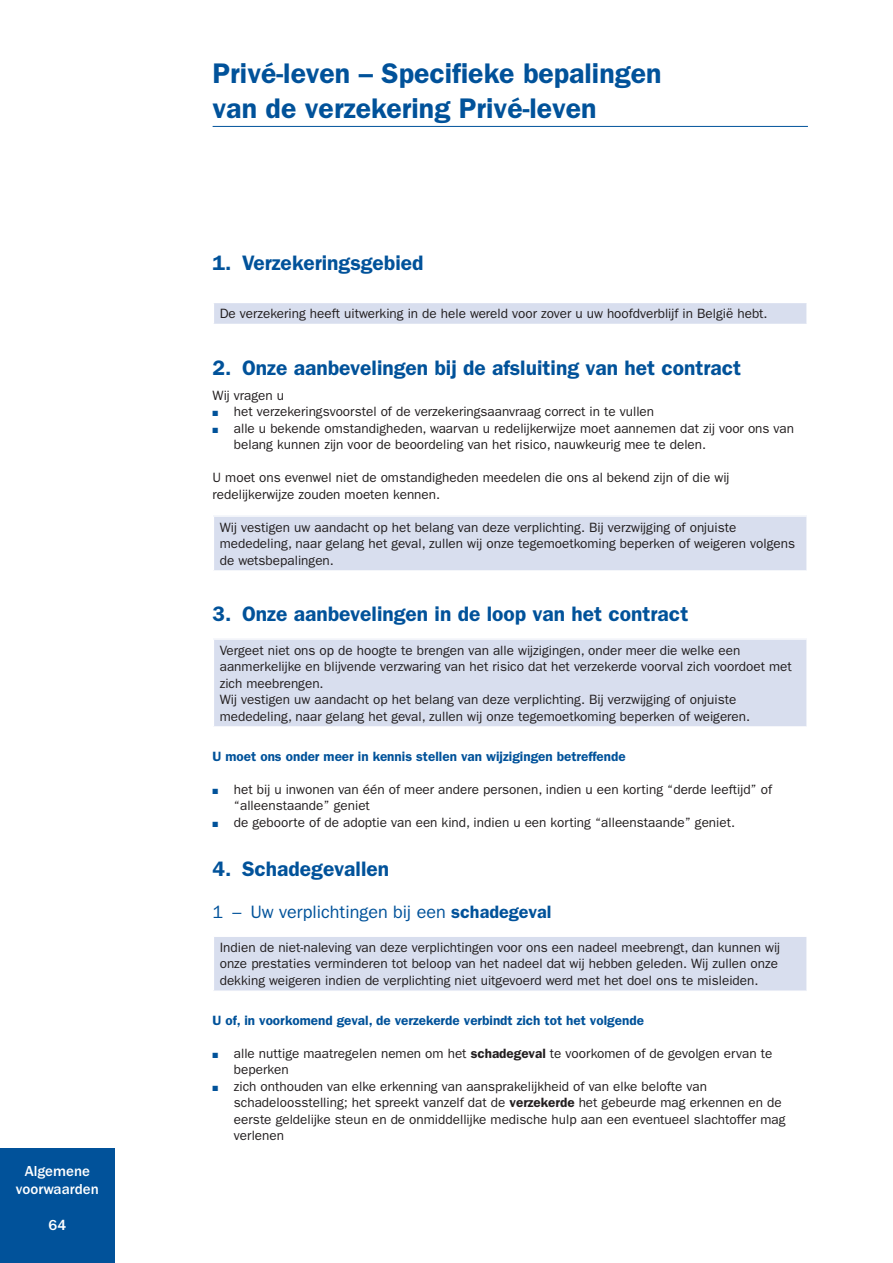
<style>
.page{position:relative;width:893px;height:1263px;background:#fff}
.page>*{position:absolute;margin:0;border:0;box-sizing:border-box;transform-origin:0 0}
.t1{font:600 28.5px/34.2px "ITC Franklin Gothic Std";color:#01529a}
.t2{font:600 21px "ITC Franklin Gothic Std";color:#01529a}
.t3{font:18px "ITC Franklin Gothic Std";color:#01529a}
.t4{font:500 15px/18px "ITC Franklin Gothic Std";color:#fff;text-align:center}
.t5{font:13.5px/16.5px "ITC Franklin Gothic Std";color:#231f20}
.t6{font:600 13.5px "ITC Franklin Gothic Std";color:#01529a}
.s1{color:#01529a}
.s2{font-weight:600}
</style>
<div class="page">
<div style="left:0;top:1148px;width:115px;height:115px;background:#01529a"></div>
<hr style="left:213px;top:126px;width:595px;height:1px;background:#01529a">
<div style="left:213px;top:302px;width:594px;height:22px;background:#d8deee"></div>
<svg style="left:213px;top:303px;width:1px;height:21px"></svg>
<hr style="left:806px;top:303px;width:2px;height:21px;background:#fff">
<hr style="left:213px;top:302px;width:595px;height:1px;background:#fff">
<div style="left:213px;top:516px;width:594px;height:55px;background:#d8deee"></div>
<hr style="left:213px;top:517px;width:1px;height:53px;background:#fff">
<hr style="left:806px;top:517px;width:2px;height:53px;background:#fff">
<hr style="left:213px;top:515px;width:595px;height:2px;background:#fff">
<hr style="left:213px;top:570px;width:595px;height:2px;background:#fff">
<div style="left:213px;top:639px;width:594px;height:88px;background:#d8deee"></div>
<hr style="left:213px;top:640px;width:1px;height:86px;background:#fff">
<hr style="left:806px;top:640px;width:2px;height:86px;background:#fff">
<hr style="left:213px;top:638px;width:595px;height:2px;background:#fff">
<hr style="left:213px;top:726px;width:595px;height:2px;background:#fff">
<div style="left:213px;top:936px;width:594px;height:55px;background:#d8deee"></div>
<hr style="left:213px;top:937px;width:1px;height:53px;background:#fff">
<hr style="left:806px;top:937px;width:2px;height:53px;background:#fff">
<hr style="left:213px;top:935px;width:595px;height:2px;background:#fff">
<hr style="left:213px;top:990px;width:595px;height:2px;background:#fff">
<p class="t4" style="left:16px;top:1163px;width:84px">Algemene voorwaarden</p>
<p class="t4" style="left:49px;top:1217px;width:19px">64</p>
<h1 class="t1" style="left:213px;top:56px;width:450px">Privé-leven – Specifieke bepalingen van de verzekering Privé-leven</h1>
<h2 class="t2" style="left:213px;top:250px;width:212px">1. Verzekeringsgebied</h2>
<p class="t5" style="left:220px;top:305px;width:549px">De verzekering heeft uitwerking in de hele wereld voor zover u uw hoofdverblijf in België hebt.</p>
<h2 class="t2" style="left:213px;top:355px;width:530px">2. Onze aanbevelingen bij de afsluiting van het contract</h2>
<p class="t5" style="left:213px;top:387px;width:73px">Wij vragen u</p>
<p class="t5" style="left:213px;top:403px;width:443px"><span class="s1">■</span> het verzekeringsvoorstel of de verzekeringsaanvraag correct in te vullen</p>
<p class="t5" style="left:234px;top:420px;width:562px;text-indent:-21px"><span class="s1">■</span> alle u bekende omstandigheden, waarvan u redelijkerwijze moet aannemen dat zij voor ons van belang kunnen zijn voor de beoordeling van het risico, nauwkeurig mee te delen.</p>
<p class="t5" style="left:213px;top:469px;width:518px">U moet ons evenwel niet de omstandigheden meedelen die ons al bekend zijn of die wij redelijkerwijze zouden moeten kennen.</p>
<p class="t5" style="left:220px;top:519px;width:577px">Wij vestigen uw aandacht op het belang van deze verplichting. Bij verzwijging of onjuiste mededeling, naar gelang het geval, zullen wij onze tegemoetkoming beperken of weigeren volgens de wetsbepalingen.</p>
<h2 class="t2" style="left:213px;top:602px;width:477px">3. Onze aanbevelingen in de loop van het contract</h2>
<p class="t5" style="left:220px;top:642px;width:573px">Vergeet niet ons op de hoogte te brengen van alle wijzigingen, onder meer die welke een aanmerkelijke en blijvende verzwaring van het risico dat het verzekerde voorval zich voordoet met zich meebrengen.<br>Wij vestigen uw aandacht op het belang van deze verplichting. Bij verzwijging of onjuiste mededeling, naar gelang het geval, zullen wij onze tegemoetkoming beperken of weigeren.</p>
<p class="t6" style="left:213px;top:748px;width:415px">U moet ons onder meer in kennis stellen van wijzigingen betreffende</p>
<p class="t5" style="left:234px;top:781px;width:540px;text-indent:-21px"><span class="s1">■</span> het bij u inwonen van één of meer andere personen, indien u een korting “derde leeftijd” of “alleenstaande” geniet</p>
<p class="t5" style="left:213px;top:814px;width:524px"><span class="s1">■</span> de geboorte of de adoptie van een kind, indien u een korting “alleenstaande” geniet.</p>
<h2 class="t2" style="left:213px;top:857px;width:178px">4. Schadegevallen</h2>
<h3 class="t3" style="left:213px;top:902px;width:340px">1 – Uw verplichtingen bij een <span class="s2">schadegeval</span></h3>
<p class="t5" style="left:220px;top:939px;width:562px">Indien de niet-naleving van deze verplichtingen voor ons een nadeel meebrengt, dan kunnen wij onze prestaties verminderen tot beloop van het nadeel dat wij hebben geleden. Wij zullen onze dekking weigeren indien de verplichting niet uitgevoerd werd met het doel ons te misleiden.</p>
<p class="t6" style="left:213px;top:1012px;width:433px">U of, in voorkomend geval, de verzekerde verbindt zich tot het volgende</p>
<p class="t5" style="left:234px;top:1045px;width:540px;text-indent:-21px"><span class="s1">■</span> alle nuttige maatregelen nemen om het <span class="s2">schadegeval</span> te voorkomen of de gevolgen ervan te beperken</p>
<p class="t5" style="left:234px;top:1078px;width:553px;text-indent:-21px"><span class="s1">■</span> zich onthouden van elke erkenning van aansprakelijkheid of van elke belofte van schadeloosstelling; het spreekt vanzelf dat de <span class="s2">verzekerde</span> het gebeurde mag erkennen en de eerste geldelijke steun en de onmiddellijke medische hulp aan een eventueel slachtoffer mag verlenen</p>
</div>
